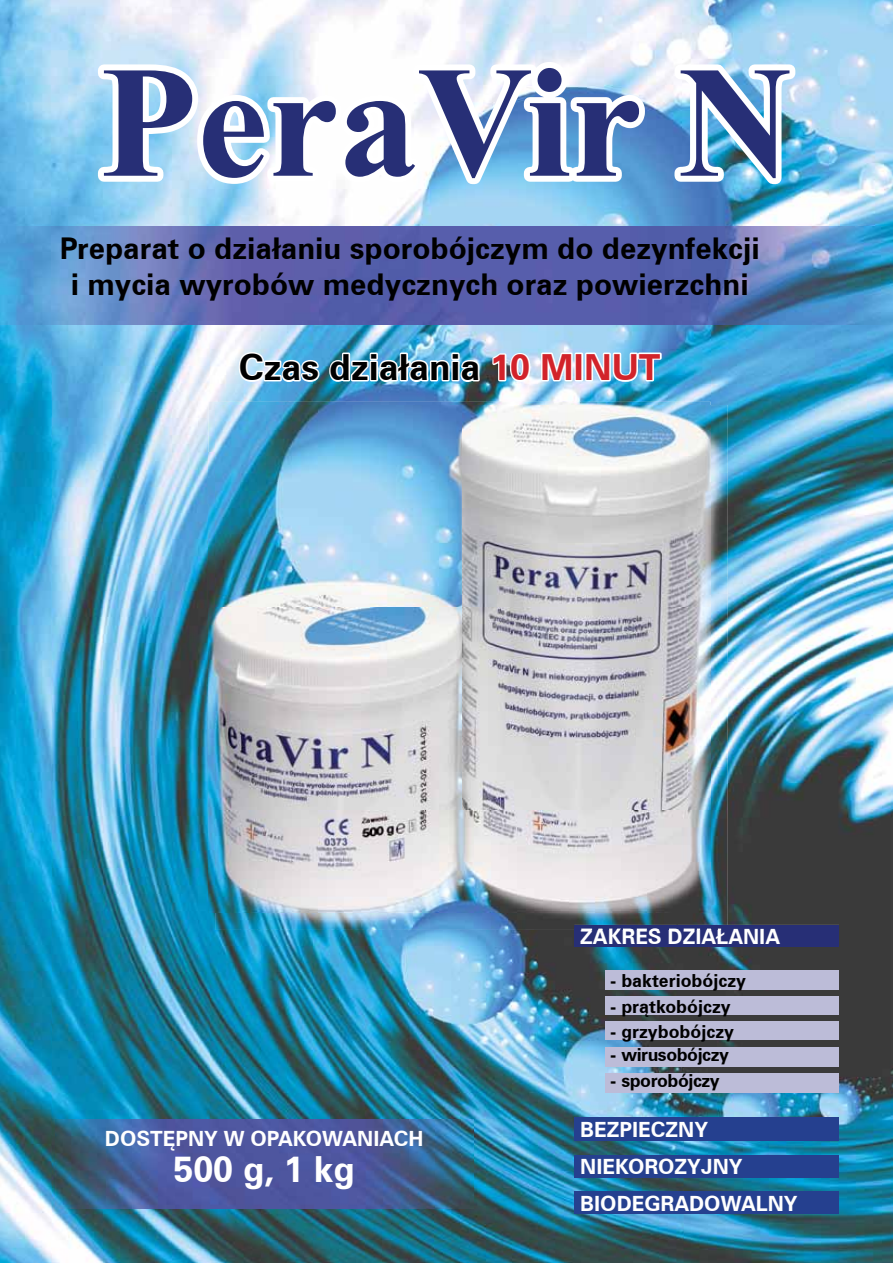
<style>
.page{position:relative;width:893px;height:1263px;background:#fff}
.page>*{position:absolute;margin:0;border:0;box-sizing:border-box;transform-origin:0 0}
.t1{font:700 159px "Times New Roman";color:#272f76}
.t2{font:700 36px "Zurich L2";color:#000}
.t3{font:700 36px "Zurich L2";color:#fff}
.t4{font:700 30px/36px "Zurich L2";color:#000;text-align:center}
.t5{font:700 21px/37px "Zurich L2";color:#fff}
.t6{font:700 18px "Zurich L2";color:#000}
.t7{font:700 18px "Zurich L2";letter-spacing:-.025em;color:#000}
.s1{color:#d2232a}
</style>
<div class="page">
<img style="left:0;top:0;width:841px;height:226px">
<img style="left:841px;top:0;width:52px;height:226px">
<img style="left:0;top:324px;width:52px;height:939px">
<img style="left:52px;top:324px;width:158px;height:939px">
<img style="left:210px;top:324px;width:683px;height:96px">
<img style="left:684px;top:420px;width:209px;height:843px">
<img style="left:210px;top:912px;width:474px;height:351px">
<svg style="left:237px;top:350px;width:84px;height:52px"></svg>
<img style="left:327px;top:351px;width:154px;height:51px">
<svg style="left:491px;top:351px;width:41px;height:32px"></svg>
<svg style="left:540px;top:338px;width:34px;height:46px"></svg>
<div style="left:575px;top:352px;width:8px;height:29px;border:3px solid #fff"></div>
<svg style="left:584px;top:345px;width:79px;height:43px"></svg>
<div style="left:574px;top:925px;width:265px;height:21px;background:#272f76"></div>
<div style="left:605px;top:971px;width:234px;height:19px;background:#bcbcd8"></div>
<div style="left:605px;top:997px;width:234px;height:18px;background:#bcbcd8"></div>
<div style="left:605px;top:1021px;width:234px;height:19px;background:#bcbcd8"></div>
<div style="left:605px;top:1047px;width:234px;height:20px;background:#bcbcd8"></div>
<div style="left:574px;top:1117px;width:265px;height:24px;background:#25408f"></div>
<div style="left:574px;top:1155px;width:265px;height:23px;background:#25408f"></div>
<div style="left:574px;top:1192px;width:265px;height:22px;background:#25408f"></div>
<div style="left:605px;top:1073px;width:234px;height:20px;background:#bcbcd8"></div>
<svg style="left:92px;top:52px;width:563px;height:142px"></svg>
<img style="left:668px;top:57px;width:133px;height:133px">
<img style="left:0;top:226px;width:893px;height:98px">
<img style="left:55px;top:1119px;width:418px;height:89px">
<img style="left:678px;top:405px;width:50px;height:520px">
<img style="left:215px;top:912px;width:463px;height:18px">
<img style="left:574px;top:925px;width:104px;height:3px">
<img style="left:574px;top:928px;width:148px;height:2px">
<img style="left:208px;top:402px;width:503px;height:51px">
<img style="left:208px;top:453px;width:7px;height:459px">
<img style="left:215px;top:405px;width:496px;height:507px">
<h1 class="t1" style="left:100px;top:13px;width:695px">PeraVir N</h1>
<p class="t4" style="left:60px;top:229px;width:702px">Preparat o działaniu sporobójczym do dezynfekcji i mycia wyrobów medycznych oraz powierzchni</p>
<p class="t2" style="left:239px;top:343px;width:423px">Czas działania <span class="s1">10 MINUT</span></p>
<p class="t5" style="left:580px;top:917px;width:201px">ZAKRES DZIAŁANIA</p>
<p class="t6" style="left:610px;top:968px;width:138px">- bakteriobójczy</p>
<p class="t6" style="left:610px;top:994px;width:122px">- prątkobójczy</p>
<p class="t6" style="left:610px;top:1019px;width:126px">- grzybobójczy</p>
<p class="t7" style="left:610px;top:1042px;width:120px">- wirusobójczy</p>
<p class="t5" style="left:105px;top:1119px;width:320px">DOSTĘPNY W OPAKOWANIACH</p>
<p class="t3" style="left:173px;top:1144px;width:183px">500 g, 1 kg</p>
<p class="t7" style="left:610px;top:1068px;width:111px">- sporobójczy</p>
<p class="t5" style="left:580px;top:1110px;width:219px">BEZPIECZNY<br>NIEKOROZYJNY<br>BIODEGRADOWALNY</p>
</div>
